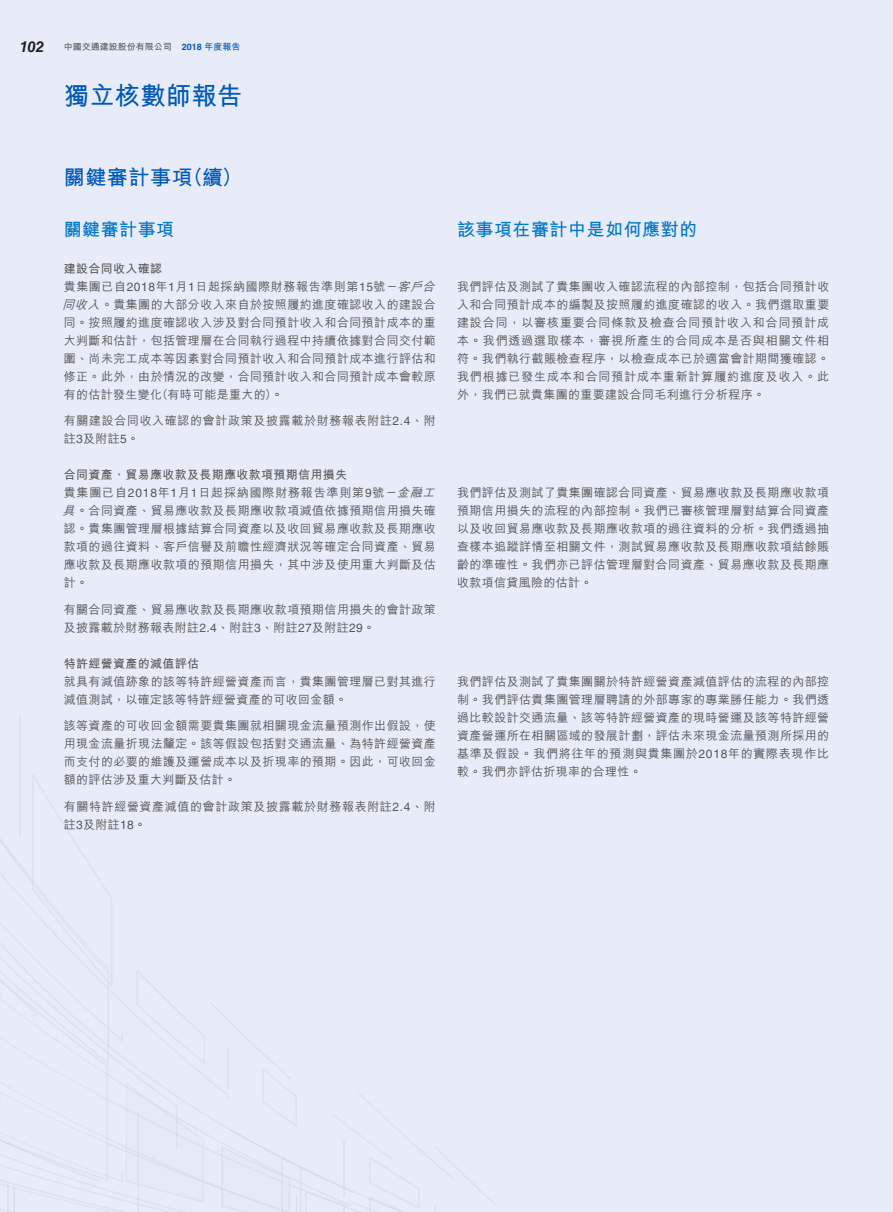
<style>
.page{position:relative;width:893px;height:1212px;background:#e8ecf8}
.page>*{position:absolute;margin:0;border:0;box-sizing:border-box;transform-origin:0 0}
.t1{font:700 25.5px "M Hei HK";color:#0058b8}
.t2{font:700 21px "M Hei HK";letter-spacing:.03em;color:#0058b8}
.t3{font:700 18px "M Hei HK";letter-spacing:.03em;color:#0076c7}
.t4{font:italic 700 15px "Helvetica LT Std";color:#231f20}
.t5{font:500 12px/18px "M Hei HK";letter-spacing:.035em;color:#57585a}
.t6{font:500 12px/18px "M Hei HK";letter-spacing:.055em;color:#57585a}
.t7{font:700 12px "M Hei HK";letter-spacing:.03em;color:#57585a}
.t8{font:700 9px "M Hei HK";color:#57585a}
.s1{font-family:"Helvetica LT Std";color:#0058b8}
.s2{color:#0058b8}
.s3{font-weight:700}
.s4{font-family:"Helvetica LT Std";font-weight:400}
.s5{font-style:italic}
</style>
<div class="page">
<svg style="left:0;top:716px;width:497px;height:496px"></svg>
<p class="t4" style="left:20px;top:37px;width:26px">102</p>
<p class="t8" style="left:64px;top:40px;width:178px">中國交通建設股份有限公司 <span class="s1">2018</span> <span class="s2">年度報告</span></p>
<h1 class="t1" style="left:64px;top:77px;width:180px">獨立核數師報告</h1>
<h2 class="t2" style="left:64px;top:162px;width:180px">關鍵審計事項（續）</h2>
<h3 class="t3" style="left:64px;top:216px;width:112px">關鍵審計事項</h3>
<h3 class="t3" style="left:457px;top:216px;width:242px">該事項在審計中是如何應對的</h3>
<p class="t5" style="left:63px;top:258px;width:378px"><span class="s3">建設合同收入確認<br></span>貴集團已自<span class="s4">2018</span>年<span class="s4">1</span>月<span class="s4">1</span>日起採納國際財務報告準則第<span class="s4">15</span>號－<span class="s5">客戶合同收入</span>。貴集團的大部分收入來自於按照履約進度確認收入的建設合同。按照履約進度確認收入涉及對合同預計收入和合同預計成本的重大判斷和估計，包括管理層在合同執行過程中持續依據對合同交付範圍、尚未完工成本等因素對合同預計收入和合同預計成本進行評估和修正。此外，由於情況的改變，合同預計收入和合同預計成本會較原有的估計發生變化（有時可能是重大的）。</p>
<p class="t6" style="left:64px;top:411px;width:374px">有關建設合同收入確認的會計政策及披露載於財務報表附註<span class="s4">2.4</span>、附註<span class="s4">3</span>及附註<span class="s4">5</span>。</p>
<p class="t5" style="left:457px;top:276px;width:374px;text-align:justify">我們評估及測試了貴集團收入確認流程的內部控制，包括合同預計收入和合同預計成本的編製及按照履約進度確認的收入。我們選取重要建設合同，以審核重要合同條款及檢查合同預計收入和合同預計成本。我們透過選取樣本，審視所產生的合同成本是否與相關文件相符。我們執行截賬檢查程序，以檢查成本已於適當會計期間獲確認。我們根據已發生成本和合同預計成本重新計算履約進度及收入。此外，我們已就貴集團的重要建設合同毛利進行分析程序。</p>
<p class="t5" style="left:63px;top:465px;width:378px"><span class="s3">合同資產、貿易應收款及長期應收款項預期信用損失<br></span>貴集團已自<span class="s4">2018</span>年<span class="s4">1</span>月<span class="s4">1</span>日起採納國際財務報告準則第<span class="s4">9</span>號－<span class="s5">金融工具</span>。合同資產、貿易應收款及長期應收款項減值依據預期信用損失確認。貴集團管理層根據結算合同資產以及收回貿易應收款及長期應收款項的過往資料、客戶信譽及前瞻性經濟狀況等確定合同資產、貿易應收款及長期應收款項的預期信用損失，其中涉及使用重大判斷及估計。</p>
<p class="t5" style="left:64px;top:599px;width:374px">有關合同資產、貿易應收款及長期應收款項預期信用損失的會計政策及披露載於財務報表附註<span class="s4">2.4</span>、附註<span class="s4">3</span>、附註<span class="s4">27</span>及附註<span class="s4">29</span>。</p>
<p class="t7" style="left:64px;top:655px;width:137px">特許經營資產的減值評估</p>
<p class="t5" style="left:64px;top:671px;width:374px">就具有減值跡象的該等特許經營資產而言，貴集團管理層已對其進行減值測試，以確定該等特許經營資產的可收回金額。</p>
<p class="t5" style="left:64px;top:716px;width:374px;text-align:justify">該等資產的可收回金額需要貴集團就相關現金流量預測作出假設，使用現金流量折現法釐定。該等假設包括對交通流量、為特許經營資產而支付的必要的維護及運營成本以及折現率的預期。因此，可收回金額的評估涉及重大判斷及估計。</p>
<p class="t6" style="left:64px;top:796px;width:374px">有關特許經營資產減值的會計政策及披露載於財務報表附註<span class="s4">2.4</span>、附註<span class="s4">3</span>及附註<span class="s4">18</span>。</p>
<p class="t5" style="left:457px;top:483px;width:374px;text-align:justify">我們評估及測試了貴集團確認合同資產、貿易應收款及長期應收款項預期信用損失的流程的內部控制。我們已審核管理層對結算合同資產以及收回貿易應收款及長期應收款項的過往資料的分析。我們透過抽查樣本追蹤詳情至相關文件，測試貿易應收款及長期應收款項結餘賬齡的準確性。我們亦已評估管理層對合同資產、貿易應收款及長期應收款項信貸風險的估計。</p>
<p class="t5" style="left:457px;top:671px;width:374px;text-align:justify">我們評估及測試了貴集團關於特許經營資產減值評估的流程的內部控制。我們評估貴集團管理層聘請的外部專家的專業勝任能力。我們透過比較設計交通流量、該等特許經營資產的現時營運及該等特許經營資產營運所在相關區域的發展計劃，評估未來現金流量預測所採用的基準及假設。我們將往年的預測與貴集團於<span class="s4">2018</span>年的實際表現作比較。我們亦評估折現率的合理性。</p>
</div>
